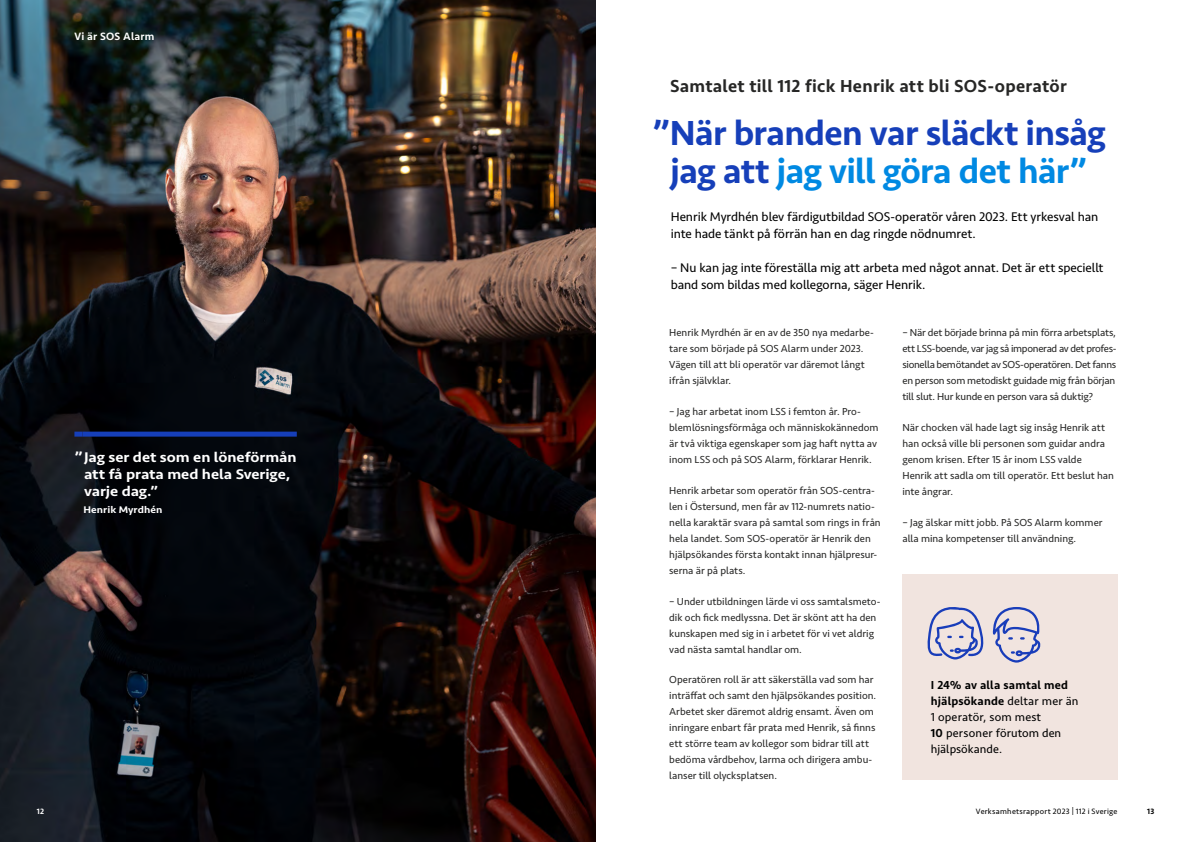
<style>
.page{position:relative;width:1191px;height:842px;background:#fff}
.page>*{position:absolute;margin:0;border:0;box-sizing:border-box;transform-origin:0 0}
.t1{font:500 36px/38px "Seravek";letter-spacing:-.02em;color:#163fb9;text-align:center}
.t2{font:500 18px "Seravek";letter-spacing:.015em;color:#272726}
.t3{font:500 14.5px/17px "Seravek";letter-spacing:-.005em;color:#fff;scale:1.1 1}
.t4{font:13px/17px "Seravek";letter-spacing:-.005em;color:#000}
.t5{font:12px/16px "Seravek";letter-spacing:.01em;color:#000}
.t6{font:500 11px "Seravek";letter-spacing:.02em;color:#fff}
.t7{font:10.5px/16px "Seravek";color:#272726}
.t8{font:500 10px "Seravek";letter-spacing:.005em;color:#fff;scale:1.1 1}
.t9{font:8px "Seravek";letter-spacing:.03em;color:#000}
.t10{font:500 8px "Seravek";color:#fff}
.t11{font:500 8px "Seravek";color:#000}
.s1{font-size:15px}
.s2{color:#0089e2}
.s3{font-weight:500}
</style>
<div class="page">
<img style="left:0;top:0;width:595px;height:842px">
<div style="left:74px;top:432px;width:9px;height:5px;background:#163fb9"></div>
<div style="left:83px;top:432px;width:214px;height:5px;background:#163fb9"></div>
<div style="left:901px;top:574px;width:216px;height:206px;background:#f1e4df"></div>
<svg style="left:927px;top:607px;width:57px;height:52px"></svg>
<svg style="left:992px;top:607px;width:49px;height:56px"></svg>
<p class="t6" style="left:74px;top:30px;width:82px">Vi är SOS Alarm</p>
<h3 class="t3" style="left:84px;top:448px;width:195px;text-indent:-10px"><span class="s1">”</span>Jag ser det som en löneförmån att få prata med hela Sverige, varje dag.”</h3>
<p class="t8" style="left:83px;top:504px;width:73px">Henrik Myrdhén</p>
<h2 class="t2" style="left:670px;top:75px;width:398px">Samtalet till 112 fick Henrik att bli SOS-operatör</h2>
<h1 class="t1" style="left:652px;top:114px;width:455px">”När branden var släckt insåg jag att <span class="s2">jag vill göra det här”</span></h1>
<p class="t4" style="left:671px;top:208px;width:429px">Henrik Myrdhén blev färdigutbildad SOS-operatör våren 2023. Ett yrkesval han inte hade tänkt på förrän han en dag ringde nödnumret.</p>
<p class="t4" style="left:671px;top:259px;width:434px">– Nu kan jag inte föreställa mig att arbeta med något annat. Det är ett speciellt band som bildas med kollegorna, säger Henrik.</p>
<p class="t7" style="left:669px;top:325px;width:206px">Henrik Myrdhén är en av de 350 nya medarbe&shy;tare som började på SOS Alarm under 2023.<br>Vägen till att bli operatör var däremot långt ifrån självklar.</p>
<p class="t7" style="left:669px;top:404px;width:211px">– Jag har arbetat inom LSS i femton år. Pro&shy;blemlösningsförmåga och människokännedom är två viktiga egenskaper som jag haft nytta av inom LSS och på SOS Alarm, förklarar Henrik.</p>
<p class="t7" style="left:669px;top:482px;width:213px">Henrik arbetar som operatör från SOS-centra&shy;len i Östersund, men får av 112-numrets natio&shy;nella karaktär svara på samtal som rings in från hela landet. Som SOS-operatör är Henrik den hjälpsökandes första kontakt innan hjälpresur&shy;serna är på plats.</p>
<p class="t7" style="left:669px;top:593px;width:213px">– Under utbildningen lärde vi oss samtalsmeto&shy;dik och fick medlyssna. Det är skönt att ha den kunskapen med sig in i arbetet för vi vet aldrig vad nästa samtal handlar om.</p>
<p class="t7" style="left:669px;top:672px;width:208px">Operatören roll är att säkerställa vad som har inträffat och samt den hjälpsökandes position.<br>Arbetet sker däremot aldrig ensamt. Även om inringare enbart får prata med Henrik, så finns ett större team av kollegor som bidrar till att bedöma vårdbehov, larma och dirigera ambu&shy;lanser till olycksplatsen.</p>
<p class="t7" style="left:902px;top:325px;width:216px;text-align:justify">– När det började brinna på min förra arbetsplats, ett LSS-boende, var jag så imponerad av det profes&shy;sionella bemötandet av SOS-operatören. Det fanns en person som metodiskt guidade mig från början till slut. Hur kunde en person vara så duktig?</p>
<p class="t7" style="left:902px;top:420px;width:213px">När chocken väl hade lagt sig insåg Henrik att han också ville bli personen som guidar andra genom krisen. Efter 15 år inom LSS valde Henrik att sadla om till operatör. Ett beslut han inte ångrar.</p>
<p class="t7" style="left:902px;top:515px;width:202px">– Jag älskar mitt jobb. På SOS Alarm kommer alla mina kompetenser till användning.</p>
<p class="t5" style="left:930px;top:677px;width:149px"><span class="s3">I 24% av alla samtal med hjälpsökande</span> deltar mer än<br>1 operatör, som mest<br><span class="s3">10</span> personer förutom den hjälpsökande.</p>
<p class="t10" style="left:37px;top:806px;width:9px">12</p>
<p class="t9" style="left:976px;top:806px;width:143px">Verksamhetsrapport 2023 | 112 i Sverige</p>
<p class="t11" style="left:1147px;top:806px;width:9px">13</p>
</div>
